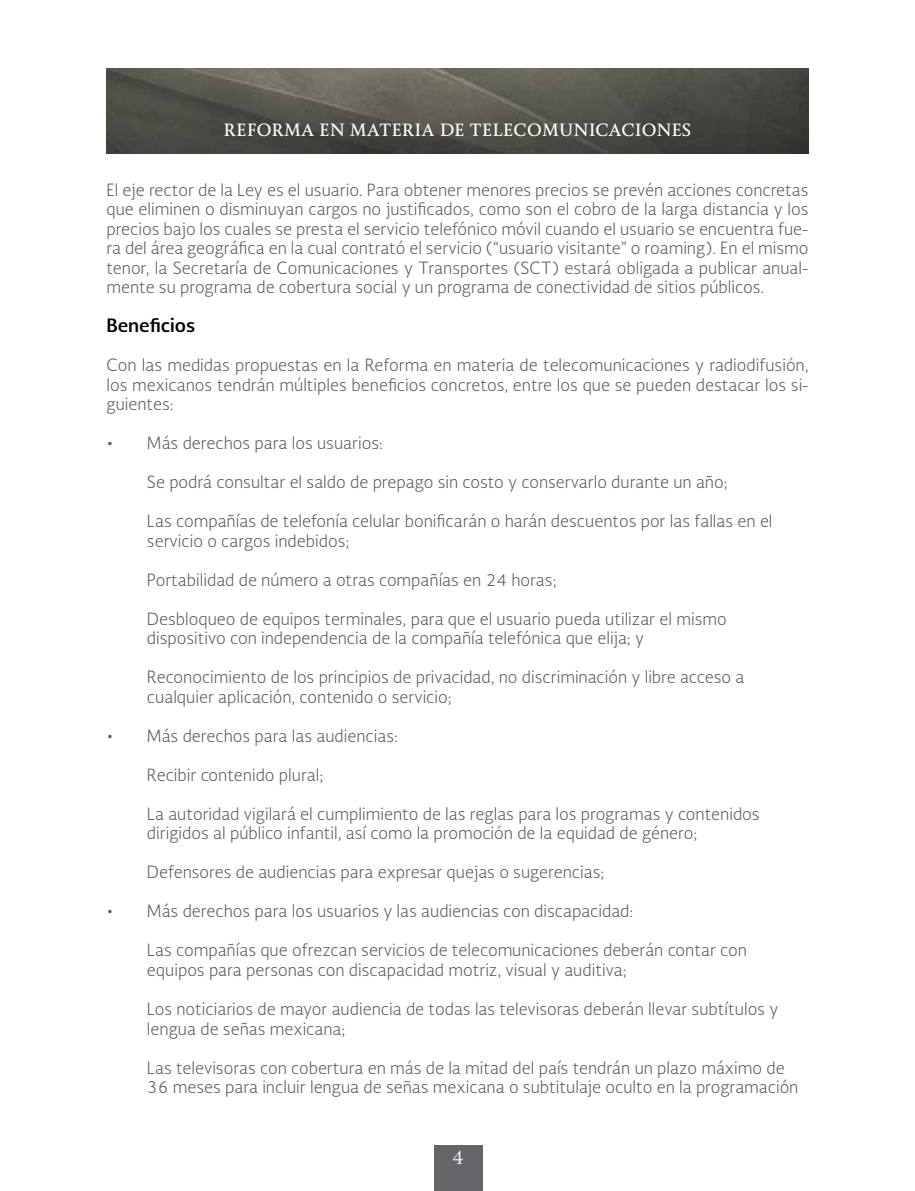
<style>
.page{position:relative;width:915px;height:1191px;background:#fff}
.page>*{position:absolute;margin:0;border:0;box-sizing:border-box;transform-origin:0 0}
.t1{font:700 18px "Soberana Sans";color:#000}
.t2{font:18px "Soberana Titular";color:#fff}
.t3{font:300 16.5px/19.5px "Soberana Sans";color:#58595b}
.t4{font:700 16.5px "Soberana Titular";color:#fff}
</style>
<div class="page">
<img style="left:106px;top:68px;width:702px;height:85px">
<div style="left:434px;top:1145px;width:49px;height:46px;background:#646569"></div>
<p class="t4" style="left:223px;top:119px;width:469px">REFORMA EN MATERIA DE TELECOMUNICACIONES</p>
<p class="t3" style="left:106px;top:179px;width:703px;text-align:justify">El eje rector de la Ley es el usuario. Para obtener menores precios se prevén acciones concretas que eliminen o disminuyan cargos no justificados, como son el cobro de la larga distancia y los precios bajo los cuales se presta el servicio telefónico móvil cuando el usuario se encuentra fue&shy;ra del área geográfica en la cual contrató el servicio (“usuario visitante” o roaming). En el mismo tenor, la Secretaría de Comunicaciones y Transportes (SCT) estará obligada a publicar anual&shy;mente su programa de cobertura social y un programa de conectividad de sitios públicos.</p>
<p class="t1" style="left:106px;top:313px;width:90px">Beneficios</p>
<p class="t3" style="left:106px;top:355px;width:703px;text-align:justify">Con las medidas propuestas en la Reforma en materia de telecomunicaciones y radiodifusión, los mexicanos tendrán múltiples beneficios concretos, entre los que se pueden destacar los si&shy;guientes:</p>
<p class="t3" style="left:106px;top:433px;width:278px">• Más derechos para los usuarios:</p>
<p class="t3" style="left:147px;top:472px;width:582px">Se podrá consultar el saldo de prepago sin costo y conservarlo durante un año;</p>
<p class="t3" style="left:147px;top:511px;width:627px">Las compañías de telefonía celular bonificarán o harán descuentos por las fallas en el servicio o cargos indebidos;</p>
<p class="t3" style="left:147px;top:569px;width:411px">Portabilidad de número a otras compañías en 24 horas;</p>
<p class="t3" style="left:147px;top:608px;width:581px">Desbloqueo de equipos terminales, para que el usuario pueda utilizar el mismo dispositivo con independencia de la compañía telefónica que elija; y</p>
<p class="t3" style="left:147px;top:667px;width:598px">Reconocimiento de los principios de privacidad, no discriminación y libre acceso a cualquier aplicación, contenido o servicio;</p>
<p class="t3" style="left:106px;top:725px;width:293px">• Más derechos para las audiencias:</p>
<p class="t3" style="left:147px;top:764px;width:178px">Recibir contenido plural;</p>
<p class="t3" style="left:147px;top:803px;width:614px">La autoridad vigilará el cumplimiento de las reglas para los programas y contenidos dirigidos al público infantil, así como la promoción de la equidad de género;</p>
<p class="t3" style="left:147px;top:862px;width:458px">Defensores de audiencias para expresar quejas o sugerencias;</p>
<p class="t3" style="left:106px;top:901px;width:528px">• Más derechos para los usuarios y las audiencias con discapacidad:</p>
<p class="t3" style="left:147px;top:940px;width:601px">Las compañías que ofrezcan servicios de telecomunicaciones deberán contar con equipos para personas con discapacidad motriz, visual y auditiva;</p>
<p class="t3" style="left:147px;top:998px;width:632px">Los noticiarios de mayor audiencia de todas las televisoras deberán llevar subtítulos y lengua de señas mexicana;</p>
<p class="t3" style="left:147px;top:1057px;width:652px">Las televisoras con cobertura en más de la mitad del país tendrán un plazo máximo de<br>36 meses para incluir lengua de señas mexicana o subtitulaje oculto en la programación</p>
<p class="t2" style="left:452px;top:1146px;width:13px">4</p>
</div>
